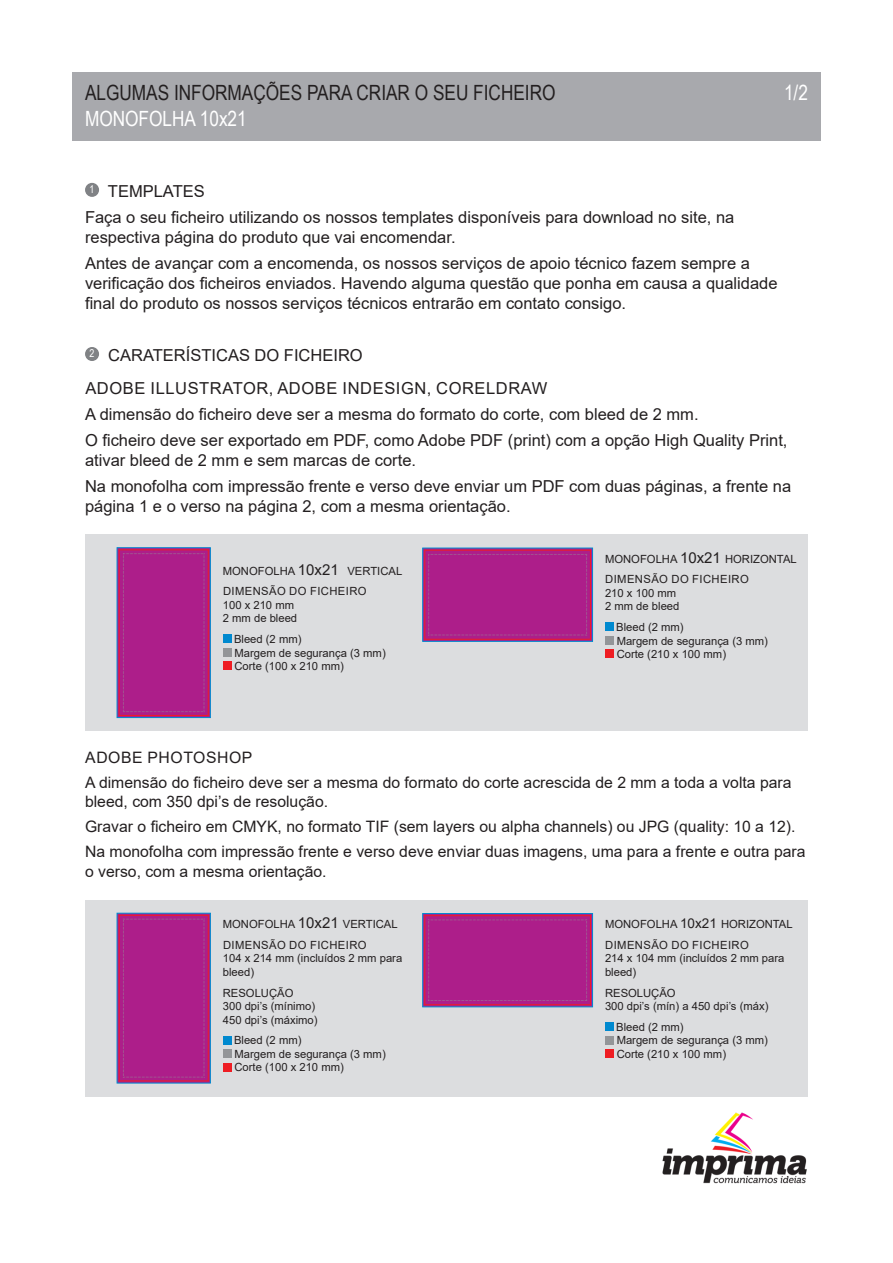
<style>
.page{position:relative;width:893px;height:1263px;background:#fff}
.page>*{position:absolute;margin:0;border:0;box-sizing:border-box;transform-origin:0 0}
.t1{font:21px "Arial Narrow";color:#231f20}
.t2{font:21px "Arial Narrow";color:#fff}
.t3{font:16.5px/19.8px "Arial";color:#231f20}
.t4{font:16.5px "Arial";letter-spacing:.035em;color:#231f20}
.t5{font:15.75px/18.9px "Arial";color:#231f20}
.t6{font:15.75px "Arial";letter-spacing:.035em;color:#231f20}
.t7{font:11.25px/13.5px "Arial";color:#231f20}
.t8{font:11.25px "Arial";letter-spacing:.035em;color:#231f20}
.t9{font:10.8px "Arial Narrow";color:#fff}
.s1{font-size:15px}
.s2{font-size:13.5px}
</style>
<div class="page">
<div style="left:72px;top:72px;width:749px;height:68px;background:#a8a9ad"></div>
<div style="left:85px;top:183px;width:14px;height:14px;background:#808285;border-radius:50%"></div>
<div style="left:85px;top:347px;width:14px;height:14px;background:#808285;border-radius:50%"></div>
<div style="left:85px;top:535px;width:723px;height:196px;background:#dcdddf"></div>
<div style="left:605px;top:623px;width:8px;height:8px;background:#0089cf"></div>
<div style="left:605px;top:636px;width:8px;height:9px;background:#939598"></div>
<div style="left:605px;top:650px;width:8px;height:8px;background:#ee1d23"></div>
<div style="left:422px;top:548px;width:171px;height:94px;background:#dd1d3c;border:1px solid #0089cf"></div>
<div style="left:425px;top:550px;width:165px;height:89px;background:#ad1e8a"></div>
<div style="left:425px;top:550px;width:166px;height:89px;border:1px solid #ee1d23"></div>
<svg style="left:428px;top:554px;width:159px;height:82px"></svg>
<div style="left:223px;top:635px;width:8px;height:8px;background:#0089cf"></div>
<div style="left:223px;top:648px;width:8px;height:9px;background:#939598"></div>
<div style="left:223px;top:662px;width:8px;height:8px;background:#ee1d23"></div>
<div style="left:117px;top:547px;width:94px;height:171px;background:#de1d3c;border:1px solid #0089cf"></div>
<div style="left:119px;top:550px;width:89px;height:165px;background:#ad1e8a"></div>
<div style="left:119px;top:550px;width:89px;height:166px;border:1px solid #ee1d23"></div>
<svg style="left:123px;top:553px;width:82px;height:159px"></svg>
<div style="left:85px;top:900px;width:723px;height:196px;background:#dcdddf"></div>
<div style="left:605px;top:1022px;width:8px;height:9px;background:#0089cf"></div>
<div style="left:605px;top:1036px;width:8px;height:8px;background:#939598"></div>
<div style="left:605px;top:1049px;width:8px;height:9px;background:#ee1d23"></div>
<div style="left:223px;top:1036px;width:8px;height:8px;background:#0089cf"></div>
<div style="left:223px;top:1049px;width:8px;height:9px;background:#939598"></div>
<div style="left:223px;top:1063px;width:8px;height:8px;background:#ee1d23"></div>
<div style="left:422px;top:913px;width:171px;height:94px;background:#d91d43;border:1px solid #0089cf"></div>
<div style="left:425px;top:916px;width:165px;height:89px;background:#ad1e8a"></div>
<div style="left:425px;top:915px;width:166px;height:90px;border:1px solid #ee1d23"></div>
<svg style="left:428px;top:919px;width:159px;height:82px"></svg>
<div style="left:117px;top:913px;width:94px;height:170px;background:#de1d3c;border:1px solid #0089cf"></div>
<div style="left:119px;top:915px;width:89px;height:166px;background:#ad1e8a"></div>
<div style="left:119px;top:915px;width:89px;height:166px;border:1px solid #ee1d23"></div>
<svg style="left:123px;top:919px;width:82px;height:159px"></svg>
<img style="left:662px;top:1112px;width:145px;height:72px">
<p class="t1" style="left:85px;top:78px;width:472px">ALGUMAS INFORMAÇÕES PARA CRIAR O SEU FICHEIRO</p>
<p class="t2" style="left:85px;top:103px;width:163px">MONOFOLHA 10x21</p>
<p class="t2" style="left:784px;top:78px;width:25px">1/2</p>
<p class="t9" style="left:90px;top:181px;width:6px">1</p>
<p class="t3" style="left:108px;top:181px;width:98px">TEMPLATES</p>
<p class="t3" style="left:85px;top:207px;width:651px">Faça o seu ficheiro utilizando os nossos templates disponíveis para download no site, na respectiva página do produto que vai encomendar.</p>
<p class="t3" style="left:85px;top:253px;width:694px">Antes de avançar com a encomenda, os nossos serviços de apoio técnico fazem sempre a verificação dos ficheiros enviados. Havendo alguma questão que ponha em causa a qualidade final do produto os nossos serviços técnicos entrarão em contato consigo.</p>
<p class="t9" style="left:90px;top:345px;width:6px">2</p>
<p class="t3" style="left:108px;top:345px;width:256px">CARATERÍSTICAS DO FICHEIRO</p>
<p class="t4" style="left:85px;top:376px;width:464px">ADOBE ILLUSTRATOR, ADOBE INDESIGN, CORELDRAW</p>
<p class="t3" style="left:85px;top:404px;width:615px">A dimensão do ficheiro deve ser a mesma do formato do corte, com bleed de 2 mm.</p>
<p class="t3" style="left:85px;top:430px;width:704px">O ficheiro deve ser exportado em PDF, como Adobe PDF (print) com a opção High Quality Print, ativar bleed de 2 mm e sem marcas de corte.</p>
<p class="t3" style="left:85px;top:476px;width:708px">Na monofolha com impressão frente e verso deve enviar um PDF com duas páginas, a frente na página 1 e o verso na página 2, com a mesma orientação.</p>
<p class="t7" style="left:605px;top:552px;width:193px">MONOFOLHA <span class="s1">10x21</span> HORIZONTAL</p>
<p class="t8" style="left:605px;top:572px;width:145px">DIMENSÃO DO FICHEIRO</p>
<p class="t7" style="left:605px;top:586px;width:73px">210 x 100 mm</p>
<p class="t7" style="left:605px;top:600px;width:76px">2 mm de bleed</p>
<p class="t7" style="left:616px;top:620px;width:69px">Bleed (2 mm)</p>
<p class="t7" style="left:617px;top:634px;width:153px">Margem de segurança (3 mm)</p>
<p class="t7" style="left:617px;top:647px;width:111px">Corte (210 x 100 mm)</p>
<p class="t7" style="left:223px;top:564px;width:181px">MONOFOLHA <span class="s1">10x21</span> VERTICAL</p>
<p class="t8" style="left:223px;top:584px;width:145px">DIMENSÃO DO FICHEIRO</p>
<p class="t7" style="left:223px;top:598px;width:73px">100 x 210 mm</p>
<p class="t7" style="left:223px;top:612px;width:76px">2 mm de bleed</p>
<p class="t7" style="left:234px;top:632px;width:69px">Bleed (2 mm)</p>
<p class="t7" style="left:234px;top:646px;width:153px">Margem de segurança (3 mm)</p>
<p class="t7" style="left:234px;top:659px;width:111px">Corte (100 x 210 mm)</p>
<p class="t6" style="left:85px;top:746px;width:169px">ADOBE PHOTOSHOP</p>
<p class="t5" style="left:85px;top:773px;width:708px">A dimensão do ficheiro deve ser a mesma do formato do corte acrescida de 2 mm a toda a volta para bleed, com 350 dpi’s de resolução.</p>
<p class="t5" style="left:85px;top:817px;width:712px">Gravar o ficheiro em CMYK, no formato TIF (sem layers ou alpha channels) ou JPG (quality: 10 a 12).</p>
<p class="t5" style="left:85px;top:842px;width:722px;line-height:19.8px">Na monofolha com impressão frente e verso deve enviar duas imagens, uma para a frente e outra para o verso, com a mesma orientação.</p>
<p class="t7" style="left:605px;top:917px;width:189px">MONOFOLHA <span class="s2">10x21</span> HORIZONTAL</p>
<p class="t8" style="left:605px;top:937px;width:145px">DIMENSÃO DO FICHEIRO</p>
<p class="t7" style="left:605px;top:952px;width:181px">214 x 104 mm (incluídos 2 mm para bleed)</p>
<p class="t7" style="left:605px;top:986px;width:72px">RESOLUÇÃO</p>
<p class="t7" style="left:605px;top:999px;width:165px">300 dpi’s (mín) a 450 dpi’s (máx)</p>
<p class="t7" style="left:616px;top:1020px;width:69px">Bleed (2 mm)</p>
<p class="t7" style="left:617px;top:1033px;width:153px">Margem de segurança (3 mm)</p>
<p class="t7" style="left:617px;top:1047px;width:111px">Corte (210 x 100 mm)</p>
<p class="t7" style="left:223px;top:917px;width:176px">MONOFOLHA <span class="s1">10x21</span> VERTICAL</p>
<p class="t8" style="left:223px;top:937px;width:145px">DIMENSÃO DO FICHEIRO</p>
<p class="t7" style="left:223px;top:952px;width:181px">104 x 214 mm (incluídos 2 mm para bleed)</p>
<p class="t7" style="left:223px;top:986px;width:72px">RESOLUÇÃO</p>
<p class="t7" style="left:223px;top:999px;width:94px">300 dpi’s (mínimo)</p>
<p class="t7" style="left:223px;top:1013px;width:96px">450 dpi’s (máximo)</p>
<p class="t7" style="left:234px;top:1033px;width:69px">Bleed (2 mm)</p>
<p class="t7" style="left:234px;top:1047px;width:153px">Margem de segurança (3 mm)</p>
<p class="t7" style="left:234px;top:1060px;width:111px">Corte (100 x 210 mm)</p>
</div>
